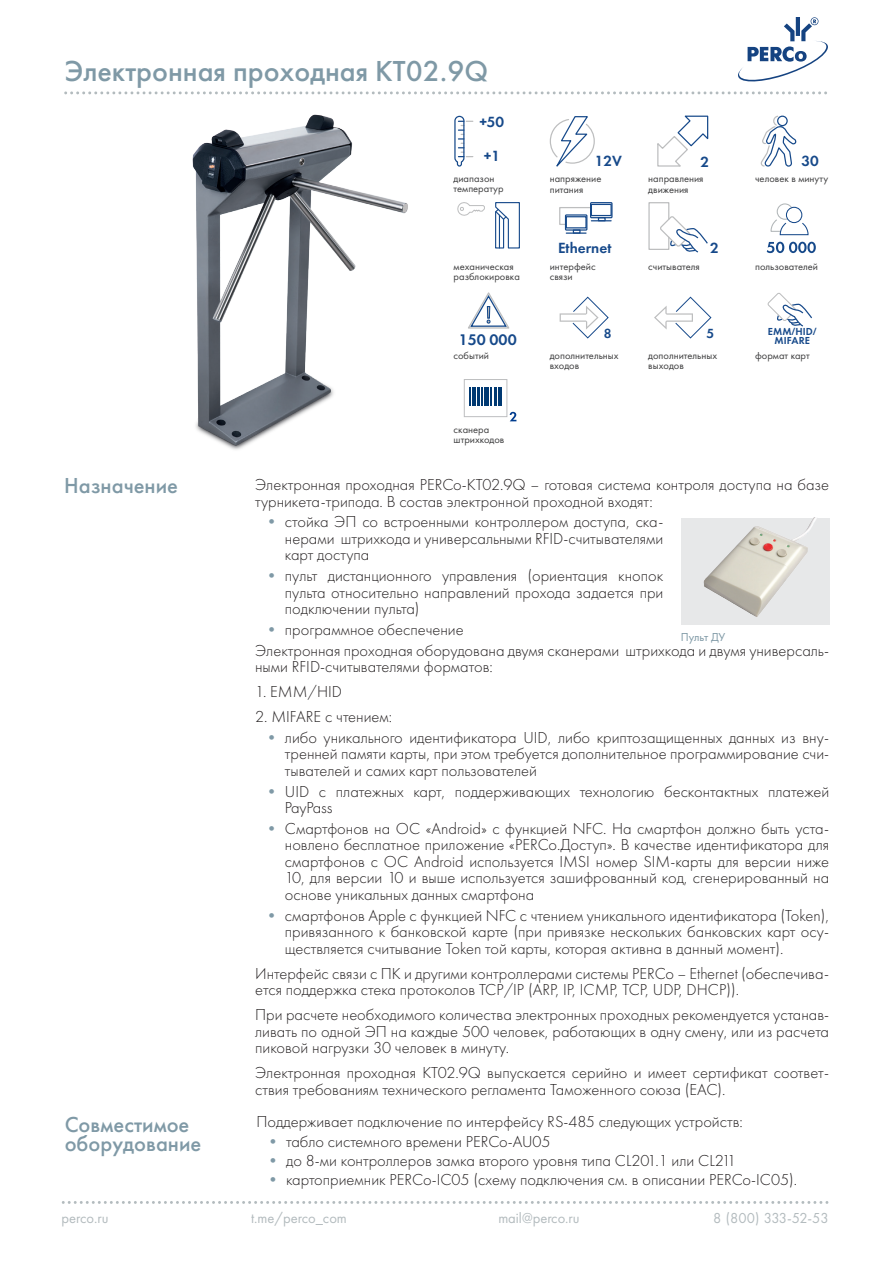
<style>
.page{position:relative;width:893px;height:1263px;background:#fff}
.page>*{position:absolute;margin:0;border:0;box-sizing:border-box;transform-origin:0 0}
.Эл_прох_заголовки{font:500 30px "Futura New";color:#7f99a6}
.t1{font:24.15px "Myriad Pro";color:#bdbebf}
.Эл_проходные_2_урове{font:500 22.5px/19.5px "Futura New";color:#7f99a6}
.Основной_текст_Futur{font:300 16.5px/16.5px "Futura New";color:#231f20;text-align:justify}
.t2{font:15.9px "Futura New Demi";color:#16498a}
.t3{font:15.3px "Futura New Demi";color:#16498a}
.t4{font:15px "Futura New";color:#b3bbbe}
.t5{font:15px "Futura New";letter-spacing:-.025em;color:#b3bbbe}
.t6{font:13.8px "Futura New Demi";color:#16498a}
.Эл_проходные_подписи{font:12px "Futura New";letter-spacing:-.01em;color:#7f99a6}
.иконки{font:10.5px "Futura New";color:#3e3e3f}
.t7{font:10.5px/8.2px "Futura New Demi";color:#16498a;text-align:center}
.s1{font-family:"Open Sans";font-weight:600;font-size:10.05px}
.s2{font-weight:400;color:#7f99a6}
</style>
<div class="page">
<svg style="left:66px;top:91px;width:754px;height:3px"></svg>
<svg style="left:63px;top:1201px;width:758px;height:3px"></svg>
<svg style="left:738px;top:18px;width:90px;height:64px"></svg>
<img style="left:136px;top:91px;width:281px;height:359px">
<img style="left:681px;top:518px;width:149px;height:107px">
<svg style="left:657px;top:116px;width:51px;height:51px"></svg>
<svg style="left:495px;top:202px;width:25px;height:46px"></svg>
<hr style="left:499px;top:215px;width:1px;height:33px;background:#16498a">
<svg style="left:457px;top:202px;width:28px;height:14px"></svg>
<div style="left:565px;top:214px;width:22px;height:17px;border:1px solid #16498a"></div>
<div style="left:573px;top:229px;width:8px;height:5px;border:1px solid #16498a"></div>
<hr style="left:566px;top:232px;width:20px;height:2px;background:#16498a">
<div style="left:566px;top:216px;width:21px;height:12px;border:1px solid #16498a"></div>
<div style="left:590px;top:202px;width:23px;height:16px;border:1px solid #16498a"></div>
<svg style="left:559px;top:206px;width:52px;height:20px"></svg>
<div style="left:591px;top:204px;width:21px;height:12px;border:1px solid #16498a"></div>
<svg style="left:454px;top:116px;width:19px;height:51px"></svg>
<svg style="left:550px;top:116px;width:45px;height:51px"></svg>
<svg style="left:648px;top:202px;width:60px;height:51px"></svg>
<svg style="left:468px;top:292px;width:42px;height:37px"></svg>
<svg style="left:510px;top:412px;width:6px;height:9px"></svg>
<hr style="left:472px;top:387px;width:3px;height:19px;background:#003972">
<hr style="left:477px;top:387px;width:3px;height:19px;background:#003972">
<svg style="left:482px;top:387px;width:15px;height:19px"></svg>
<hr style="left:498px;top:387px;width:4px;height:19px;background:#003972">
<svg style="left:469px;top:387px;width:2px;height:19px"></svg>
<div style="left:464px;top:379px;width:43px;height:38px;border:1px solid #bdbec0"></div>
<svg style="left:560px;top:296px;width:49px;height:43px"></svg>
<svg style="left:654px;top:296px;width:58px;height:43px"></svg>
<svg style="left:761px;top:116px;width:36px;height:51px"></svg>
<svg style="left:767px;top:203px;width:49px;height:50px"></svg>
<svg style="left:767px;top:293px;width:45px;height:34px"></svg>
<p class="Эл_прох_заголовки" style="left:65px;top:53px;width:425px">Электронная проходная КТ02.9Q</p>
<p class="t3" style="left:479px;top:112px;width:26px">+50</p>
<p class="t3" style="left:484px;top:146px;width:18px">+1</p>
<p class="иконки" style="left:454px;top:172px;width:42px">диапазон</p>
<p class="иконки" style="left:454px;top:183px;width:51px">температур</p>
<p class="иконки" style="left:454px;top:260px;width:61px">механическая</p>
<p class="иконки" style="left:454px;top:270px;width:68px">разблокировка</p>
<p class="t1" style="left:486px;top:300px;width:7px">!</p>
<p class="иконки" style="left:454px;top:349px;width:37px">событий</p>
<p class="t2" style="left:459px;top:330px;width:59px">150 000</p>
<p class="иконки" style="left:454px;top:423px;width:37px">сканера</p>
<p class="иконки" style="left:454px;top:433px;width:52px">штрихкодов</p>
<p class="t3" style="left:595px;top:152px;width:29px">12V</p>
<p class="иконки" style="left:550px;top:173px;width:53px">напряжение</p>
<p class="иконки" style="left:550px;top:183px;width:35px">питания</p>
<p class="t3" style="left:700px;top:152px;width:10px">2</p>
<p class="иконки" style="left:648px;top:172px;width:57px">направления</p>
<p class="иконки" style="left:648px;top:183px;width:42px">движения</p>
<p class="t3" style="left:558px;top:238px;width:55px">Ethernet</p>
<p class="t3" style="left:710px;top:238px;width:10px">2</p>
<p class="иконки" style="left:550px;top:260px;width:47px">интерфейс</p>
<p class="иконки" style="left:550px;top:270px;width:24px">связи</p>
<p class="иконки" style="left:648px;top:260px;width:53px">считывателя</p>
<p class="t6" style="left:604px;top:325px;width:9px">8</p>
<p class="иконки" style="left:550px;top:349px;width:70px">дополнительных</p>
<p class="иконки" style="left:550px;top:360px;width:31px">входов</p>
<p class="t6" style="left:706px;top:325px;width:9px">5</p>
<p class="иконки" style="left:648px;top:349px;width:70px">дополнительных</p>
<p class="иконки" style="left:648px;top:360px;width:37px">выходов</p>
<p class="t3" style="left:801px;top:152px;width:19px">30</p>
<p class="иконки" style="left:755px;top:172px;width:75px">человек в минуту</p>
<p class="иконки" style="left:755px;top:260px;width:64px">пользователей</p>
<p class="t7" style="left:768px;top:328px;width:50px">EMM<span class="s1">/</span>HID<span class="s1">/<br></span>MIFARE</p>
<p class="иконки" style="left:755px;top:349px;width:56px">формат карт</p>
<p class="Эл_проходные_2_урове" style="left:64px;top:475px;width:115px">Назначение</p>
<p class="Эл_проходные_2_урове" style="left:65px;top:1114px;width:138px">Совместимое оборудование</p>
<p class="Основной_текст_Futur" style="left:255px;top:476px;width:576px">Электронная проходная PERCo-KT02.9Q – готовая система контроля доступа на базе турникета-трипода. В состав электронной проходной входят:</p>
<p class="Основной_текст_Futur" style="left:285px;top:514px;width:380px;text-indent:-21px"><span class="s2">•</span> стойка ЭП со встроенными контроллером доступа, ска&shy;нерами штрихкода и универсальными RFID-считывателями карт доступа</p>
<p class="Основной_текст_Futur" style="left:285px;top:567px;width:380px;text-indent:-21px"><span class="s2">•</span> пульт дистанционного управления (ориентация кнопок пульта относительно направлений прохода задается при подключении пульта)</p>
<p class="Основной_текст_Futur" style="left:264px;top:621px;width:202px"><span class="s2">•</span> программное обеспечение</p>
<p class="Основной_текст_Futur" style="left:255px;top:642px;width:576px">Электронная проходная оборудована двумя сканерами штрихкода и двумя универсаль&shy;ными RFID-считывателями форматов:</p>
<p class="Основной_текст_Futur" style="left:255px;top:683px;width:88px">1. EMM/HID</p>
<p class="Основной_текст_Futur" style="left:255px;top:708px;width:139px">2. MIFARE с чтением:</p>
<p class="Основной_текст_Futur" style="left:285px;top:729px;width:546px;text-indent:-21px"><span class="s2">•</span> либо уникального идентификатора UID, либо криптозащищенных данных из вну&shy;тренней памяти карты, при этом требуется дополнительное программирование счи&shy;тывателей и самих карт пользователей</p>
<p class="Основной_текст_Futur" style="left:285px;top:783px;width:546px;text-indent:-21px"><span class="s2">•</span> UID с платежных карт, поддерживающих технологию бесконтактных платежей<br>PayPass</p>
<p class="Основной_текст_Futur" style="left:285px;top:820px;width:546px;text-indent:-21px"><span class="s2">•</span> Смартфонов на ОС «Android» с функцией NFC. На смартфон должно быть уста&shy;новлено бесплатное приложение «PERCo.Доступ». В качестве идентификатора для смартфонов с ОС Android используется IMSI номер SIM-карты для версии ниже 10, для версии 10 и выше используется зашифрованный код, сгенерированный на основе уникальных данных смартфона</p>
<p class="Основной_текст_Futur" style="left:285px;top:907px;width:546px;text-indent:-21px"><span class="s2">•</span> смартфонов Apple с функцией NFC с чтением уникального идентификатора (Token), привязанного к банковской карте (при привязке нескольких банковских карт осу&shy;ществляется считывание Token той карты, которая активна в данный момент).</p>
<p class="Основной_текст_Futur" style="left:255px;top:965px;width:576px">Интерфейс связи с ПК и другими контроллерами системы PERCo – Ethernet (обеспечива&shy;ется поддержка стека протоколов TCP/IP (ARP, IP, ICMP, TCP, UDP, DHCP)).</p>
<p class="Основной_текст_Futur" style="left:255px;top:1006px;width:576px">При расчете необходимого количества электронных проходных рекомендуется устанав&shy;ливать по одной ЭП на каждые 500 человек, работающих в одну смену, или из расчета пиковой нагрузки 30 человек в минуту.</p>
<p class="Основной_текст_Futur" style="left:255px;top:1064px;width:576px">Электронная проходная КТ02.9Q выпускается серийно и имеет сертификат соответ&shy;ствия требованиям технического регламента Таможенного союза (EAC).</p>
<p class="Эл_проходные_подписи" style="left:681px;top:629px;width:46px">Пульт ДУ</p>
<p class="Основной_текст_Futur" style="left:256px;top:1113px;width:488px">Поддерживает подключение по интерфейсу RS-485 следующих устройств:</p>
<p class="Основной_текст_Futur" style="left:265px;top:1133px;width:287px"><span class="s2">•</span> табло системного времени PERCo-AU05</p>
<p class="Основной_текст_Futur" style="left:265px;top:1152px;width:473px"><span class="s2">•</span> до 8-ми контроллеров замка второго уровня типа CL201.1 или CL211</p>
<p class="Основной_текст_Futur" style="left:265px;top:1171px;width:534px"><span class="s2">•</span> картоприемник PERCo-IC05 (схему подключения см. в описании PERCo-IC05).</p>
<p class="t4" style="left:62px;top:1209px;width:49px">perco.ru</p>
<p class="t4" style="left:251px;top:1209px;width:97px">t.me/perco_com</p>
<p class="t4" style="left:498px;top:1209px;width:83px">mail@perco.ru</p>
<p class="t5" style="left:713px;top:1209px;width:117px">8 (800) 333-52-53</p>
</div>
